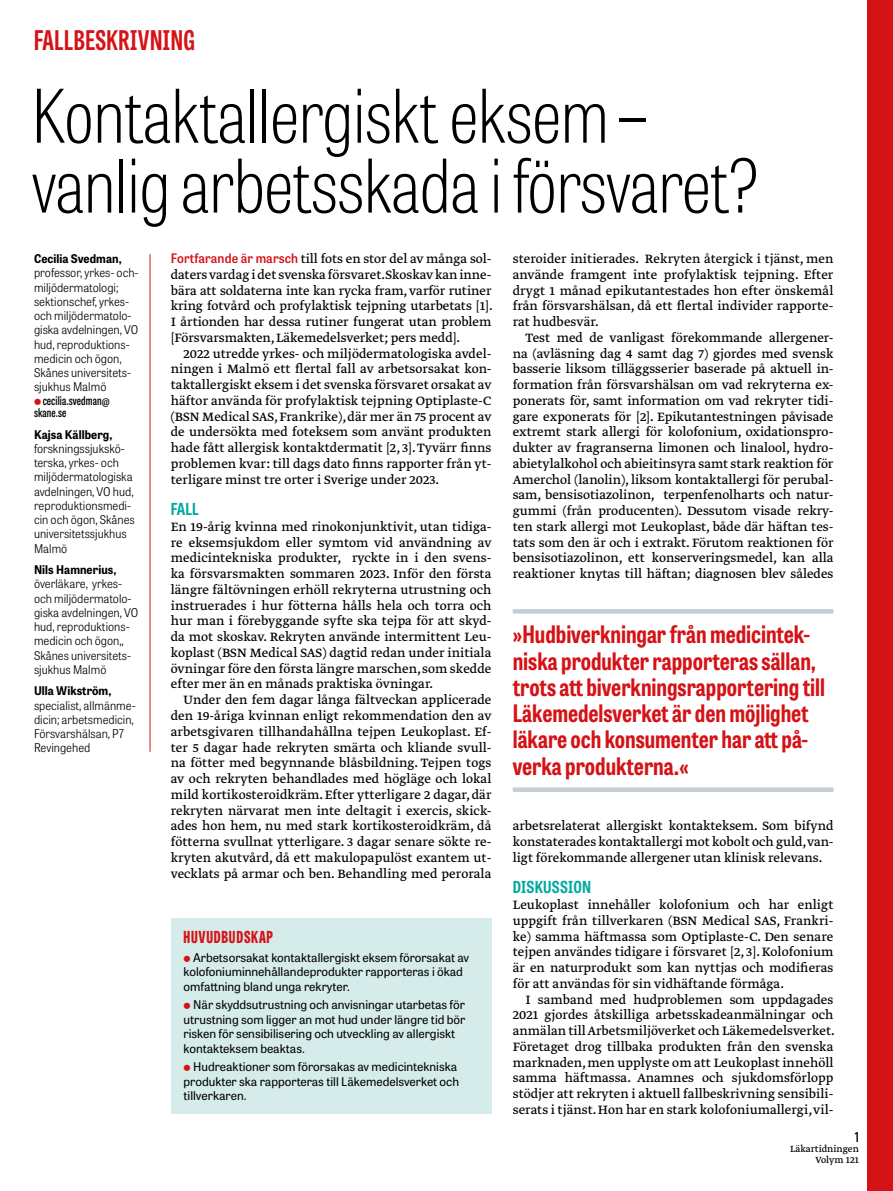
<style>
.page{position:relative;width:893px;height:1191px;background:#fff}
.page>*{position:absolute;margin:0;border:0;box-sizing:border-box;transform-origin:0 0}
.t1{font:100 73.5px/69.8px "Tablet Gothic Condensed";letter-spacing:-.005em;color:#000}
.t2{font:700 27px "Tablet Gothic Compressed";letter-spacing:.02em;color:#d51317}
.t3{font:700 24px/26.2px "Tablet Gothic Condensed";color:#d51317}
.t4{font:700 16.5px "Tablet Gothic Condensed";letter-spacing:.01em;color:#00aba0}
.t5{font:800 16.5px "Tablet Gothic Compressed";letter-spacing:.045em;color:#d51317}
.t6{font:14.25px/15.8px "Greta Text Pro Regular Min";color:#000;text-align:justify}
.t7{font:600 13.5px "Tablet Gothic Condensed";color:#000}
.t8{font:300 12px/14.2px "Tablet Gothic Narrow";color:#000}
.t9{font:12px/14.4px "Tablet Gothic";color:#000}
.t10{font:700 12px "Tablet Gothic Narrow";letter-spacing:.005em;color:#000}
.t11{font:600 12px/12px "Tablet Gothic Compressed";letter-spacing:.01em;color:#000}
.t12{font:10.5px/10.5px "Greta Text Pro";color:#000;text-align:right}
.s1{font-family:"Tablet Gothic Narrow";font-weight:600;font-size:13.05px;color:#d51317}
</style>
<div class="page">
<div style="left:867px;top:0;width:26px;height:1191px;background:#d51317"></div>
<hr style="left:150px;top:254px;width:1px;height:498px;background:#d51317">
<div style="left:171px;top:918px;width:320px;height:195px;background:#d5eceb"></div>
<hr style="left:513px;top:609px;width:320px;height:4px;background:#c4ced4">
<div style="left:513px;top:787px;width:320px;height:5px;background:#c4ced4"></div>
<h2 class="t2" style="left:34px;top:22px;width:162px">FALLBESKRIVNING</h2>
<h1 class="t1" style="left:32px;top:79px;width:729px">Kontaktallergiskt eksem – vanlig arbetsskada i försvaret?</h1>
<p class="t10" style="left:34px;top:250px;width:89px">Cecilia Svedman,</p>
<p class="t8" style="left:34px;top:265px;width:106px">professor, yrkes- och&shy;miljödermatologi; sektionschef, yrkes&shy;och miljödermatolo&shy;giska avdelningen, VO hud, reproduktions&shy;medicin och ögon,<br>Skånes universitets&shy;sjukhus Malmö</p>
<p class="t11" style="left:34px;top:394px;width:77px;text-indent:9px">cecilia.svedman@ skane.se</p>
<p class="t10" style="left:34px;top:426px;width:80px">Kajsa Källberg,</p>
<p class="t8" style="left:34px;top:441px;width:102px">forskningssjukskö&shy;terska, yrkes- och miljödermatologiska avdelningen, VO hud, reproduktionsmedi&shy;cin och ögon, Skånes universitetssjukhus<br>Malmö</p>
<p class="t10" style="left:34px;top:561px;width:84px">Nils Hamnerius,</p>
<p class="t8" style="left:34px;top:576px;width:106px">överläkare, yrkes&shy;och miljödermatolo&shy;giska avdelningen, VO hud, reproduktions&shy;medicin och ögon,,<br>Skånes universitets&shy;sjukhus Malmö</p>
<p class="t10" style="left:34px;top:682px;width:79px">Ulla Wikström,</p>
<p class="t8" style="left:34px;top:697px;width:103px">specialist, allmänme&shy;dicin; arbetsmedicin,<br>Försvarshälsan, P7<br>Revingehed</p>
<p class="t6" style="left:513px;top:251px;width:322px">steroider initierades. Rekryten återgick i tjänst, men använde framgent inte profylaktisk tejpning. Efter drygt 1 månad epikutantestades hon efter önskemål från försvarshälsan, då ett flertal individer rapporte&shy;rat hudbesvär.</p>
<p class="t6" style="left:513px;top:330px;width:322px;text-indent:13px">Test med de vanligast förekommande allergener&shy;na (avläsning dag 4 samt dag 7) gjordes med svensk basserie liksom tilläggsserier baserade på aktuell in&shy;formation från försvarshälsan om vad rekryterna ex&shy;ponerats för, samt information om vad rekryter tidi&shy;gare exponerats för [2]. Epikutantestningen påvisade extremt stark allergi för kolofonium, oxidationspro&shy;dukter av fragranserna limonen och linalool, hydro&shy;abietylalkohol och abieitinsyra samt stark reaktion för Amerchol (lanolin), liksom kontaktallergi för perubal&shy;sam, bensisotiazolinon, terpenfenolharts och natur&shy;gummi (från producenten). Dessutom visade rekry&shy;ten stark allergi mot Leukoplast, både där häftan tes&shy;tats som den är och i extrakt. Förutom reaktionen för bensisotiazolinon, ett konserveringsmedel, kan alla reaktioner knytas till häftan; diagnosen blev således</p>
<p class="t6" style="left:171px;top:251px;width:324px"><span class="s1">Fortfarande är marsch</span> till fots en stor del av många sol&shy;daters vardag i det svenska försvaret.Skoskav kan inne&shy;bära att soldaterna inte kan rycka fram, varför rutiner kring fotvård och profylaktisk tejpning utarbetats [1].<br>I årtionden har dessa rutiner fungerat utan problem [Försvarsmakten, Läkemedelsverket; pers medd].</p>
<p class="t6" style="left:171px;top:346px;width:322px;text-indent:13px">2022 utredde yrkes- och miljödermatologiska avdel&shy;ningen i Malmö ett flertal fall av arbetsorsakat kon&shy;taktallergiskt eksem i det svenska försvaret orsakat av häftor använda för profylaktisk tejpning Optiplaste-C (BSN Medical SAS, Frankrike), där mer än 75 procent av de undersökta med foteksem som använt produkten hade fått allergisk kontaktdermatit [2, 3]. Tyvärr finns problemen kvar: till dags dato finns rapporter från yt&shy;terligare minst tre orter i Sverige under 2023.</p>
<p class="t4" style="left:171px;top:498px;width:29px">FALL</p>
<p class="t6" style="left:171px;top:519px;width:322px">En 19-årig kvinna med rinokonjunktivit, utan tidiga&shy;re eksemsjukdom eller symtom vid användning av medicintekniska produkter, ryckte in i den svens&shy;ka försvarsmakten sommaren 2023. Inför den första längre fältövningen erhöll rekryterna utrustning och instruerades i hur fötterna hålls hela och torra och hur man i förebyggande syfte ska tejpa för att skyd&shy;da mot skoskav. Rekryten använde intermittent Leu&shy;koplast (BSN Medical SAS) dagtid redan under initiala övningar före den första längre marschen, som skedde efter mer än en månads praktiska övningar.</p>
<p class="t6" style="left:171px;top:692px;width:322px;text-indent:13px">Under den fem dagar långa fältveckan applicerade den 19-åriga kvinnan enligt rekommendation den av arbetsgivaren tillhandahållna tejpen Leukoplast. Ef&shy;ter 5 dagar hade rekryten smärta och kliande svull&shy;na fötter med begynnande blåsbildning. Tejpen togs av och rekryten behandlades med högläge och lokal mild kortikosteroidkräm. Efter ytterligare 2 dagar, där rekryten närvarat men inte deltagit i exercis, skick&shy;ades hon hem, nu med stark kortikosteroidkräm, då fötterna svullnat ytterligare. 3 dagar senare sökte re&shy;kryten akutvård, då ett makulopapulöst exantem ut&shy;vecklats på armar och ben. Behandling med perorala</p>
<h3 class="t3" style="left:513px;top:620px;width:314px">»Hudbiverkningar från medicintek&shy;niska produkter rapporteras sällan, trots att biverkningsrapportering till Läkemedelsverket är den möjlighet läkare och konsumenter har att på&shy;verka produkterna.«</h3>
<p class="t6" style="left:513px;top:818px;width:322px">arbetsrelaterat allergiskt kontakteksem. Som bifynd konstaterades kontaktallergi mot kobolt och guld,van&shy;ligt förekommande allergener utan klinisk relevans.</p>
<p class="t4" style="left:513px;top:876px;width:80px">DISKUSSION</p>
<p class="t6" style="left:513px;top:897px;width:322px">Leukoplast innehåller kolofonium och har enligt uppgift från tillverkaren (BSN Medical SAS, Frankri&shy;ke) samma häftmassa som Optiplaste-C. Den senare tejpen användes tidigare i försvaret [2, 3]. Kolofonium är en naturprodukt som kan nyttjas och modifieras för att användas för sin vidhäftande förmåga.</p>
<p class="t6" style="left:513px;top:992px;width:324px;text-indent:13px">I samband med hudproblemen som uppdagades 2021 gjordes åtskilliga arbetsskadeanmälningar och anmälan till Arbetsmiljöverket och Läkemedelsverket.<br>Företaget drog tillbaka produkten från den svenska marknaden, men upplyste om att Leukoplast innehöll samma häftmassa. Anamnes och sjukdomsförlopp stödjer att rekryten i aktuell fallbeskrivning sensibili&shy;serats i tjänst. Hon har en stark kolofoniumallergi,vil-</p>
<p class="t5" style="left:184px;top:925px;width:91px">HUVUDBUDSKAP</p>
<p class="t9" style="left:184px;top:950px;width:287px;text-indent:10px">Arbetsorsakat kontaktallergiskt eksem förorsakat av kolofoniuminnehållandeprodukter rapporteras i ökad omfattning bland unga rekryter.</p>
<p class="t9" style="left:184px;top:997px;width:283px;text-indent:10px">När skyddsutrustning och anvisningar utarbetas för utrustning som ligger an mot hud under längre tid bör risken för sensibilisering och utveckling av allergiskt kontakteksem beaktas.</p>
<p class="t9" style="left:184px;top:1059px;width:277px;text-indent:10px">Hudreaktioner som förorsakas av medicintekniska produkter ska rapporteras till Läkemedelsverket och tillverkaren.</p>
<p class="t7" style="left:855px;top:1127px;width:6px">1</p>
<p class="t12" style="left:790px;top:1144px;width:70px">Läkartidningen<br>Volym 121</p>
</div>
